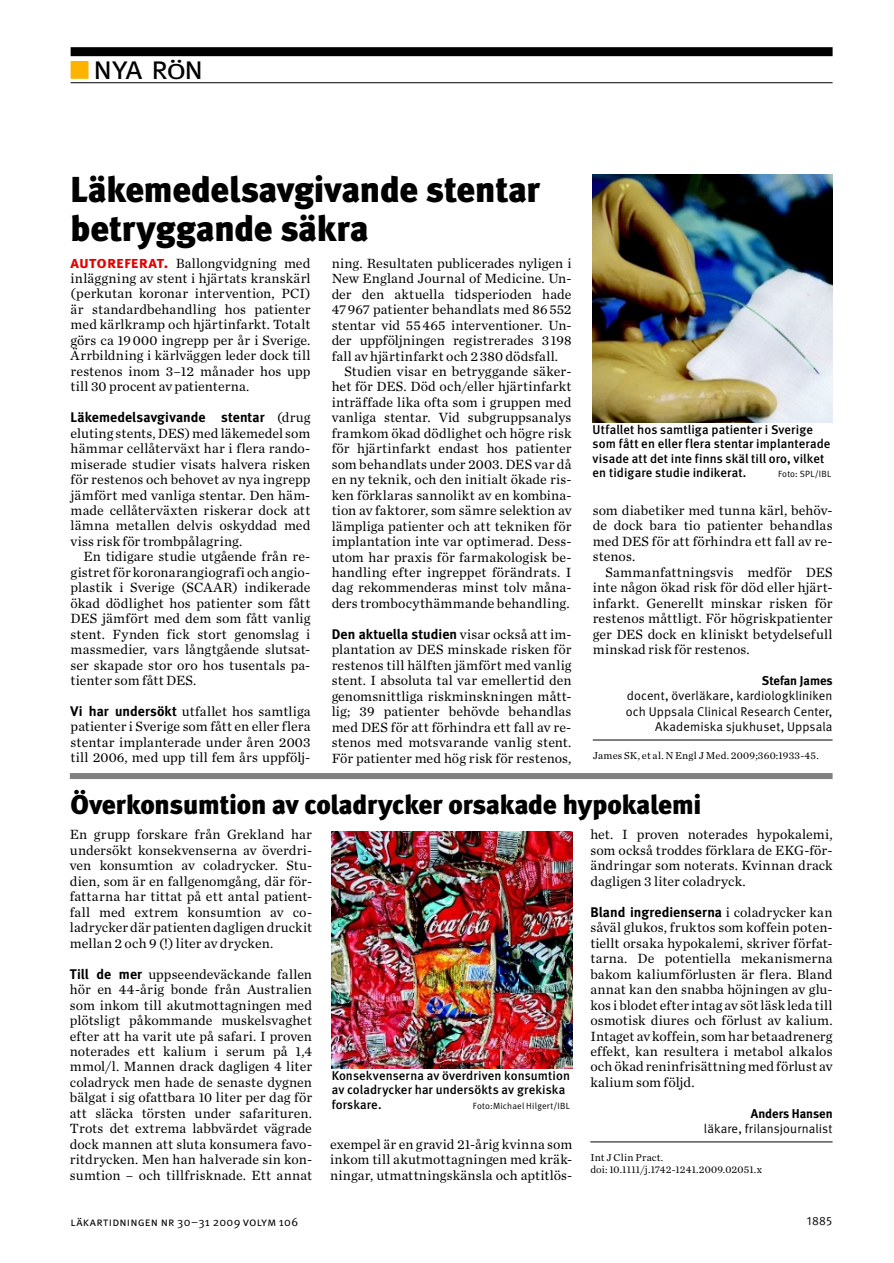
<style>
.page{position:relative;width:894px;height:1263px;background:#fff}
.page>*{position:absolute;margin:0;border:0;box-sizing:border-box;transform-origin:0 0}
.t1{font:36px/39px "Meta LT Black";letter-spacing:-.01em;color:#000}
.t2{font:33px "Meta LT Normal Small Caps";color:#000}
.t3{font:27px "Meta LT Black";letter-spacing:-.01em;color:#000}
.t4{font:13.95px/15.5px "Chronicle LT Text";letter-spacing:.01em;color:#000;text-align:justify}
.t5{font:13.95px "Meta LT Bold";letter-spacing:.005em;color:#000}
.t6{font:12.75px/14.2px "Meta LT Medium";letter-spacing:.005em;color:#000}
.t7{font:12.75px/15.5px "Meta LT Normal";letter-spacing:.01em;color:#000;text-align:right}
.t8{font:12.75px "Meta LT Bold";color:#000}
.t9{font:12px "Meta LT Normal Small Caps";letter-spacing:.025em;color:#000}
.t10{font:12px "Meta LT Normal Utilities";color:#000}
.t11{font:10.5px/12px "Chronicle LT Text";letter-spacing:.02em;color:#000}
.t12{font:9px "Meta LT Normal";letter-spacing:.025em;color:#000}
.s1{color:#ffb300}
.s2{font-size:28.05px}
.s3{font-family:"Meta LT Bold Small Caps";font-size:16.5px;color:#e60000}
.s4{font-family:"Chronicle LT Text"}
.s5{font-family:"Meta LT Bold"}
</style>
<div class="page">
<div style="left:71px;top:47px;width:761px;height:9px;background:#000"></div>
<hr style="left:71px;top:82px;width:761px;height:1px;background:#000">
<div style="left:71px;top:61px;width:17px;height:18px;border:2px solid #ffb300"></div>
<hr style="left:592px;top:739px;width:240px;height:1px;background:#000">
<hr style="left:590px;top:1141px;width:242px;height:1px;background:#000">
<img style="left:592px;top:175px;width:240px;height:247px">
<img style="left:331px;top:831px;width:241px;height:237px">
<div style="left:70px;top:773px;width:762px;height:6px;background:#808080"></div>
<h2 class="t2" style="left:71px;top:48px;width:134px"><span class="s1">■</span> nya r<span class="s2">ö</span>n</h2>
<h1 class="t1" style="left:71px;top:170px;width:471px">Läkemedelsavgivande stentar betryggande säkra</h1>
<p class="t4" style="left:71px;top:255px;width:241px"><span class="s3">autoreferat.</span> Ballongvidgning med inläggning av stent i hjärtats kranskärl (perkutan koronar intervention, PCI) är standardbehandling hos patienter med kärlkramp och hjärtinfarkt. Totalt görs ca 19000 ingrepp per år i Sverige.<br>Ärrbildning i kärlväggen leder dock till restenos inom 3–12 månader hos upp till 30 procent av patienterna.</p>
<p class="t5" style="left:71px;top:409px;width:241px">Läkemedelsavgivande stentar <span class="s4">(drug</span></p>
<p class="t4" style="left:71px;top:425px;width:241px">eluting stents, DES) med läkemedel som hämmar cellåterväxt har i flera rando&shy;miserade studier visats halvera risken för restenos och behovet av nya ingrepp jämfört med vanliga stentar. Den häm&shy;made cellåterväxten riskerar dock att lämna metallen delvis oskyddad med viss risk för trombpålagring.</p>
<p class="t4" style="left:71px;top:549px;width:241px;text-indent:13px">En tidigare studie utgående från re&shy;gistret för koronarangiografi och angio&shy;plastik i Sverige (SCAAR) indikerade ökad dödlighet hos patienter som fått DES jämfört med dem som fått vanlig stent. Fynden fick stort genomslag i massmedier, vars långtgående slutsat&shy;ser skapade stor oro hos tusentals pa&shy;tienter som fått DES.</p>
<p class="t4" style="left:71px;top:703px;width:241px"><span class="s5">Vi har undersökt</span> utfallet hos samtliga patienter i Sverige som fått en eller flera stentar implanterade under åren 2003 till 2006, med upp till fem års uppfölj-</p>
<p class="t4" style="left:331px;top:255px;width:241px">ning. Resultaten publicerades nyligen i</p>
<p class="t4" style="left:331px;top:271px;width:241px">New England Journal of Medicine. Un-</p>
<p class="t4" style="left:331px;top:286px;width:241px">der den aktuella tidsperioden hade</p>
<p class="t4" style="left:331px;top:301px;width:241px">47967 patienter behandlats med 86552</p>
<p class="t4" style="left:331px;top:317px;width:241px">stentar vid 55465 interventioner. Un-</p>
<p class="t4" style="left:331px;top:332px;width:241px">der uppföljningen registrerades 3198</p>
<p class="t4" style="left:331px;top:348px;width:228px">fall av hjärtinfarkt och 2380 dödsfall.</p>
<p class="t4" style="left:344px;top:363px;width:228px">Studien visar en betryggande säker-</p>
<p class="t4" style="left:331px;top:379px;width:241px">het för DES. Död och/eller hjärtinfarkt</p>
<p class="t4" style="left:331px;top:394px;width:241px">inträffade lika ofta som i gruppen med</p>
<p class="t4" style="left:331px;top:410px;width:241px">vanliga stentar. Vid subgruppsanalys</p>
<p class="t4" style="left:331px;top:425px;width:241px">framkom ökad dödlighet och högre risk</p>
<p class="t4" style="left:331px;top:441px;width:241px">för hjärtinfarkt endast hos patienter</p>
<p class="t4" style="left:331px;top:456px;width:241px">som behandlats under 2003. DES var då</p>
<p class="t4" style="left:331px;top:471px;width:241px">en ny teknik, och den initialt ökade ris-</p>
<p class="t4" style="left:331px;top:487px;width:241px">ken förklaras sannolikt av en kombina-</p>
<p class="t4" style="left:331px;top:502px;width:241px">tion av faktorer, som sämre selektion av</p>
<p class="t4" style="left:331px;top:518px;width:241px">lämpliga patienter och att tekniken för</p>
<p class="t4" style="left:331px;top:533px;width:241px">implantation inte var optimerad. Dess-</p>
<p class="t4" style="left:331px;top:549px;width:241px">utom har praxis för farmakologisk be-</p>
<p class="t4" style="left:331px;top:564px;width:241px">handling efter ingreppet förändrats. I</p>
<p class="t4" style="left:331px;top:580px;width:241px">dag rekommenderas minst tolv måna-</p>
<p class="t4" style="left:331px;top:595px;width:239px">ders trombocythämmande behandling.</p>
<p class="t5" style="left:331px;top:625px;width:241px">Den aktuella studien <span class="s4">visar också att im-</span></p>
<p class="t4" style="left:331px;top:641px;width:241px">plantation av DES minskade risken för restenos till hälften jämfört med vanlig stent. I absoluta tal var emellertid den genomsnittliga riskminskningen mått&shy;lig; 39 patienter behövde behandlas med DES för att förhindra ett fall av re&shy;stenos med motsvarande vanlig stent.<br>För patienter med hög risk för restenos,</p>
<p class="t6" style="left:592px;top:422px;width:239px">Utfallet hos samtliga patienter i Sverige som fått en eller flera stentar implanterade visade att det inte finns skäl till oro, vilket en tidigare studie indikerat.</p>
<p class="t12" style="left:777px;top:469px;width:54px">Foto: SPL/IBL</p>
<p class="t4" style="left:592px;top:502px;width:241px">som diabetiker med tunna kärl, behöv&shy;de dock bara tio patienter behandlas med DES för att förhindra ett fall av re&shy;stenos.</p>
<p class="t4" style="left:592px;top:564px;width:241px;text-indent:13px">Sammanfattningsvis medför DES inte någon ökad risk för död eller hjärt&shy;infarkt. Generellt minskar risken för restenos måttligt. För högriskpatienter ger DES dock en kliniskt betydelsefull minskad risk för restenos.</p>
<p class="t8" style="left:761px;top:673px;width:72px">Stefan James</p>
<p class="t7" style="left:625px;top:688px;width:208px">docent, överläkare, kardiologkliniken och Uppsala Clinical Research Center,<br>Akademiska sjukhuset, Uppsala</p>
<p class="t11" style="left:592px;top:749px;width:227px">James SK, et al. N Engl J Med. 2009;360:1933-45.</p>
<h3 class="t3" style="left:71px;top:788px;width:632px">Överkonsumtion av coladrycker orsakade hypokalemi</h3>
<p class="t4" style="left:70px;top:827px;width:244px">En grupp forskare från Grekland har undersökt konsekvenserna av överdri&shy;ven konsumtion av coladrycker. Stu&shy;dien, som är en fallgenomgång, där för&shy;fattarna har tittat på ett antal patient&shy;fall med extrem konsumtion av co&shy;ladrycker där patienten dagligen druckit mellan 2 och 9 (!) liter av drycken.</p>
<p class="t4" style="left:70px;top:966px;width:244px"><span class="s5">Till de mer</span> uppseendeväckande fallen hör en 44-årig bonde från Australien som inkom till akutmottagningen med plötsligt påkommande muskelsvaghet efter att ha varit ute på safari. I proven noterades ett kalium i serum på 1,4 mmol/l. Mannen drack dagligen 4 liter coladryck men hade de senaste dygnen bälgat i sig ofattbara 10 liter per dag för att släcka törsten under safarituren.<br>Trots det extrema labbvärdet vägrade dock mannen att sluta konsumera favo&shy;ritdrycken. Men han halverade sin kon&shy;sumtion – och tillfrisknade. Ett annat</p>
<p class="t6" style="left:331px;top:1068px;width:240px">Konsekvenserna av överdriven konsumtion av coladrycker har undersökts av grekiska forskare.</p>
<p class="t12" style="left:473px;top:1100px;width:98px">Foto:Michael Hilgert/IBL</p>
<p class="t4" style="left:330px;top:1136px;width:244px">exempel är en gravid 21-årig kvinna som inkom till akutmottagningen med kräk&shy;ningar, utmattningskänsla och aptitlös-</p>
<p class="t4" style="left:590px;top:827px;width:244px">het. I proven noterades hypokalemi, som också troddes förklara de EKG-för&shy;ändringar som noterats. Kvinnan drack dagligen 3 liter coladryck.</p>
<p class="t5" style="left:590px;top:903px;width:243px">Bland ingredienserna <span class="s4">i coladrycker kan</span></p>
<p class="t4" style="left:590px;top:919px;width:244px">såväl glukos, fruktos som koffein poten&shy;tiellt orsaka hypokalemi, skriver förfat&shy;tarna. De potentiella mekanismerna bakom kaliumförlusten är flera. Bland annat kan den snabba höjningen av glu&shy;kos i blodet efter intag av söt läsk leda till osmotisk diures och förlust av kalium.<br>Intaget av koffein, som har betaadrenerg effekt, kan resultera i metabol alkalos och ökad reninfrisättning med förlust av kalium som följd.</p>
<p class="t8" style="left:750px;top:1105px;width:83px">Anders Hansen</p>
<p class="t7" style="left:703px;top:1120px;width:130px">läkare, frilansjournalist</p>
<p class="t11" style="left:590px;top:1150px;width:173px">Int J Clin Pract.<br>doi: 10.1111/j.1742-1241.2009.02051.x</p>
<p class="t9" style="left:71px;top:1214px;width:229px">läkartidningen nr 30–31 2009 volym 106</p>
<p class="t10" style="left:806px;top:1214px;width:27px">1885</p>
</div>
